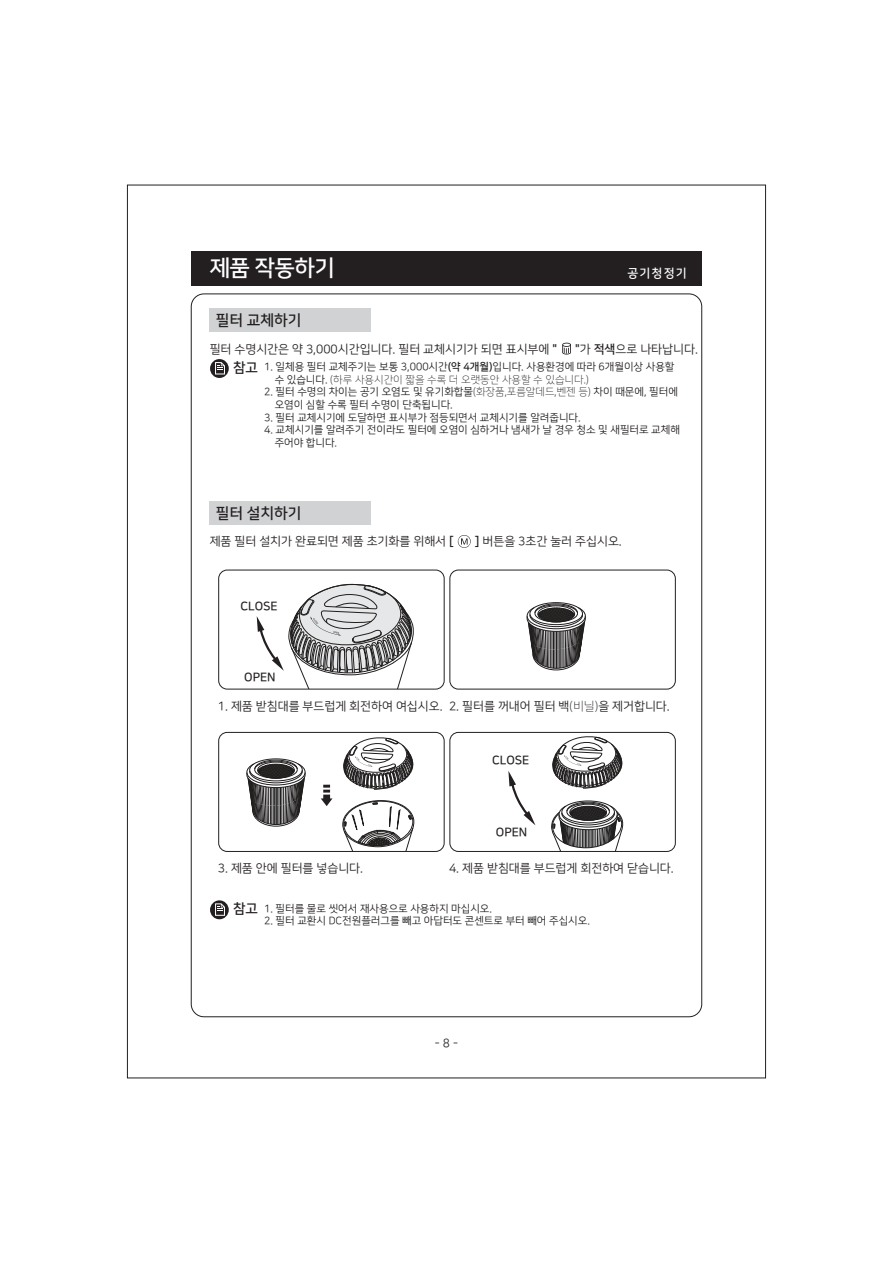
<style>
.page{position:relative;width:893px;height:1263px;background:#fff}
.page>*{position:absolute;margin:0;border:0;box-sizing:border-box;transform-origin:0 0}
.t1{font:22.5px "Nanum Square B";letter-spacing:-.025em;color:#fff}
.t2{font:15px "Nanum Square B";color:#231f20}
.t3{font:13.65px "Nanum Square B";color:#231f20}
.t4{font:12px "Nanum Square R";color:#231f20}
.t5{font:12px "Nanum Square B";color:#231f20}
.t6{font:12px "Nanum Square B";letter-spacing:.1em;color:#fff}
.t7{font:10.5px/12.6px "Nanum Square R";color:#231f20}
.t8{font:10.5px "Nanum Square L";color:#231f20}
.s1{font-family:"Nanum Square B"}
.s2{font-family:"Nanum Square R"}
.s3{font-family:"Nanum Square L"}
</style>
<div class="page">
<div style="left:191px;top:252px;width:510px;height:34px;background:#231f20"></div>
<svg style="left:210px;top:359px;width:19px;height:19px"></svg>
<svg style="left:215px;top:362px;width:10px;height:12px"></svg>
<svg style="left:210px;top:900px;width:19px;height:19px"></svg>
<svg style="left:215px;top:903px;width:10px;height:13px"></svg>
<div style="left:210px;top:309px;width:161px;height:23px;background:#d1d2d4"></div>
<svg style="left:562px;top:343px;width:9px;height:12px"></svg>
<div style="left:449px;top:570px;width:226px;height:119px;border:1px solid #231f20;border-radius:9px"></div>
<div style="left:210px;top:501px;width:161px;height:24px;background:#d1d2d4"></div>
<svg style="left:458px;top:535px;width:12px;height:13px"></svg>
<div style="left:249px;top:759px;width:53px;height:22px;border:1px solid #211e1e;border-radius:50%"></div>
<svg style="left:246px;top:760px;width:59px;height:67px"></svg>
<div style="left:529px;top:602px;width:53px;height:23px;border:1px solid #211e1e;border-radius:50%"></div>
<svg style="left:526px;top:603px;width:59px;height:67px"></svg>
<svg style="left:321px;top:785px;width:11px;height:21px"></svg>
<svg style="left:257px;top:583px;width:157px;height:104px"></svg>
<div style="left:218px;top:570px;width:226px;height:119px;border:1px solid #231f20;border-radius:9px"></div>
<svg style="left:508px;top:771px;width:27px;height:54px"></svg>
<svg style="left:552px;top:736px;width:70px;height:53px"></svg>
<div style="left:561px;top:801px;width:53px;height:22px;border:1px solid #201e1e;border-radius:50%"></div>
<svg style="left:551px;top:802px;width:72px;height:48px"></svg>
<div style="left:449px;top:732px;width:226px;height:120px;border:1px solid #231f20;border-radius:9px"></div>
<svg style="left:343px;top:737px;width:70px;height:53px"></svg>
<svg style="left:342px;top:800px;width:72px;height:50px"></svg>
<div style="left:218px;top:732px;width:226px;height:120px;border:1px solid #231f20;border-radius:9px"></div>
<h1 class="t1" style="left:210px;top:256px;width:127px">제품 작동하기</h1>
<p class="t6" style="left:627px;top:267px;width:61px">공기청정기</p>
<h2 class="t2" style="left:216px;top:313px;width:87px">필터 교체하기</h2>
<p class="t4" style="left:210px;top:343px;width:349px">필터 수명시간은 약 3,000시간입니다. 필터 교체시기가 되면 표시부에 <span class="s1">"</span></p>
<p class="t4" style="left:575px;top:343px;width:124px"><span class="s1">"</span>가 <span class="s1">적색</span>으로 나타납니다.</p>
<h3 class="t3" style="left:233px;top:360px;width:26px">참고</h3>
<p class="t7" style="left:264px;top:361px;width:412px">1. 일체용 필터 교체주기는 보통 3,000시간<span class="s1">(약 4개월)</span>입니다. 사용환경에 따라 6개월이상 사용할</p>
<p class="t8" style="left:275px;top:374px;width:316px"><span class="s2">수 있습니다.</span> (하루 사용시간이 짧을 수록 더 오랫동안 사용할 수 있습니다.)</p>
<p class="t7" style="left:275px;top:386px;width:405px;text-indent:-11px">2. 필터 수명의 차이는 공기 오염도 및 유기화합물<span class="s3">(화장품,포름알데드,벤젠 등)</span> 차이 때문에, 필터에 오염이 심할 수록 필터 수명이 단축됩니다.</p>
<p class="t7" style="left:264px;top:411px;width:318px">3. 필터 교체시기에 도달하면 표시부가 점등되면서 교체시기를 알려줍니다.</p>
<p class="t7" style="left:275px;top:424px;width:407px;text-indent:-10px">4. 교체시기를 알려주기 전이라도 필터에 오염이 심하거나 냄새가 날 경우 청소 및 새필터로 교체해 주어야 합니다.</p>
<h2 class="t2" style="left:216px;top:505px;width:87px">필터 설치하기</h2>
<p class="t4" style="left:210px;top:535px;width:246px">제품 필터 설치가 완료되면 제품 초기화를 위해서 <span class="s1">[</span></p>
<p class="t4" style="left:475px;top:535px;width:148px"><span class="s1">]</span> 버튼을 3초간 눌러 주십시오.</p>
<p class="t5" style="left:240px;top:601px;width:39px">CLOSE</p>
<p class="t5" style="left:244px;top:672px;width:33px">OPEN</p>
<p class="t4" style="left:218px;top:700px;width:453px">1. 제품 받침대를 부드럽게 회전하여 여십시오. 2. 필터를 꺼내어 필터 백<span class="s3">(비닐)</span>을 제거합니다.</p>
<p class="t5" style="left:492px;top:755px;width:39px">CLOSE</p>
<p class="t5" style="left:496px;top:827px;width:33px">OPEN</p>
<p class="t4" style="left:218px;top:862px;width:147px">3. 제품 안에 필터를 넣습니다.</p>
<p class="t4" style="left:449px;top:862px;width:226px">4. 제품 받침대를 부드럽게 회전하여 닫습니다.</p>
<h3 class="t3" style="left:233px;top:901px;width:26px">참고</h3>
<p class="t7" style="left:264px;top:902px;width:229px">1. 필터를 물로 씻어서 재사용으로 사용하지 마십시오.</p>
<p class="t7" style="left:264px;top:915px;width:327px">2. 필터 교환시 DC전원플러그를 빼고 아답터도 콘센트로 부터 빼어 주십시오.</p>
<p class="t4" style="left:435px;top:1038px;width:25px">- 8 -</p>
</div>
